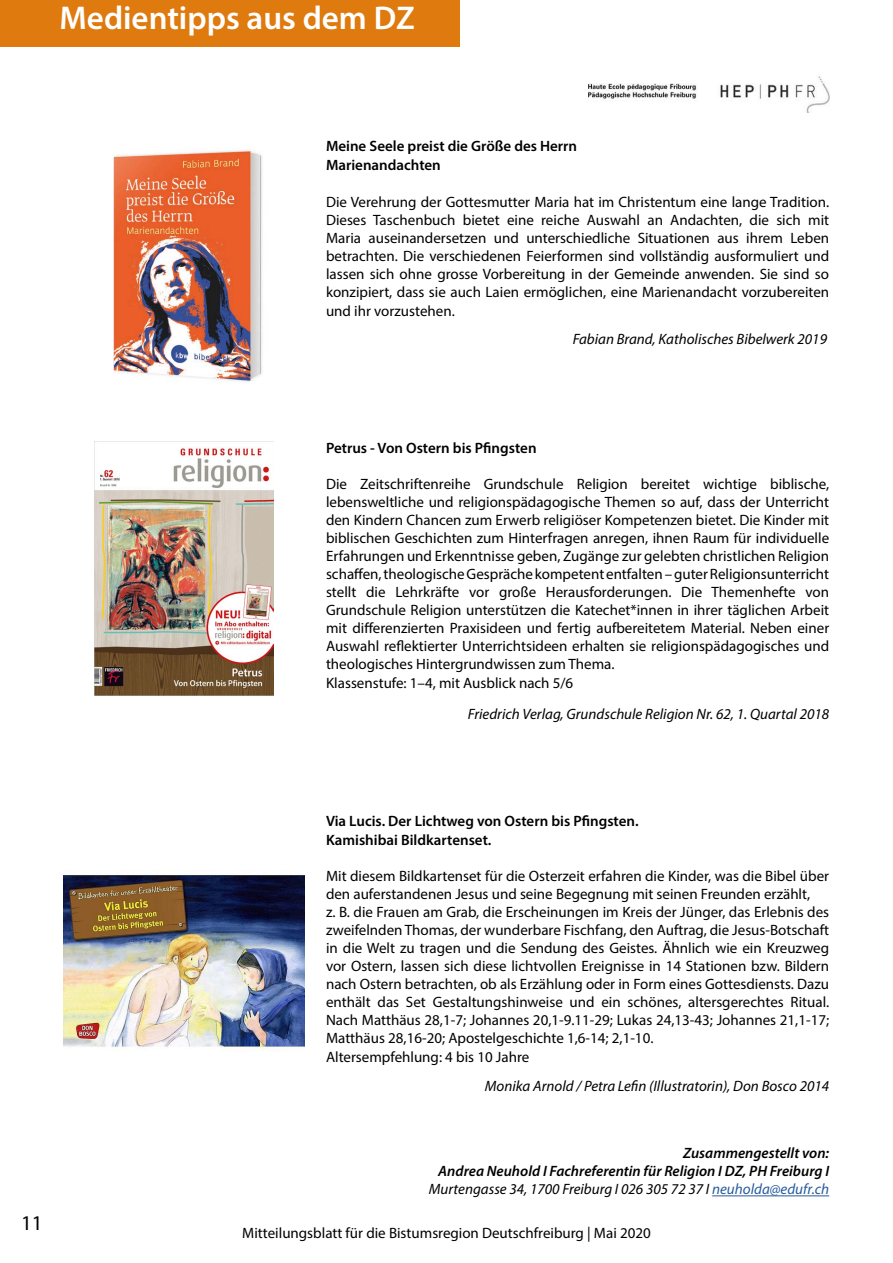
<style>
.page{position:relative;width:893px;height:1263px;background:#fff}
.page>*{position:absolute;margin:0;border:0;box-sizing:border-box;transform-origin:0 0}
.t1{font:600 33px "Myriad Pro";color:#fff}
.t2{font:21px "Myriad Pro";color:#000}
.t3{font:15px/18.1px "Myriad Pro";color:#000}
.t4{font:italic 15px "Myriad Pro";color:#000}
.t5{font:600 15px/18.9px "Myriad Pro";color:#000}
.t6{font:italic 600 15px/18px "Myriad Pro";color:#000;text-align:right}
.s1{font-weight:400}
.s2{font-weight:400;color:#275b9b}
</style>
<div class="page">
<div style="left:0;top:0;width:459px;height:47px;background:#df7a0e"></div>
<hr style="left:712px;top:1195px;width:117px;height:1px;background:#275b9b">
<img style="left:588px;top:76px;width:241px;height:36px">
<img style="left:114px;top:150px;width:148px;height:232px">
<img style="left:64px;top:875px;width:241px;height:176px">
<img style="left:95px;top:441px;width:179px;height:254px">
<h1 class="t1" style="left:60px;top:-3px;width:357px">Medientipps aus dem DZ</h1>
<h2 class="t2" style="left:21px;top:1210px;width:23px">11</h2>
<p class="t5" style="left:326px;top:136px;width:253px">Meine Seele preist die Größe des Herrn<br>Marienandachten</p>
<p class="t3" style="left:326px;top:193px;width:505px;text-align:justify">Die Verehrung der Gottesmutter Maria hat im Christentum eine lange Tradition.<br>Dieses Taschenbuch bietet eine reiche Auswahl an Andachten, die sich mit Maria auseinandersetzen und unterschiedliche Situationen aus ihrem Leben betrachten. Die verschiedenen Feierformen sind vollständig ausformuliert und lassen sich ohne grosse Vorbereitung in der Gemeinde anwenden. Sie sind so konzipiert, dass sie auch Laien ermöglichen, eine Marienandacht vorzubereiten und ihr vorzustehen.</p>
<p class="t4" style="left:573px;top:330px;width:256px">Fabian Brand, Katholisches Bibelwerk 2019</p>
<p class="t5" style="left:326px;top:438px;width:212px">Petrus - Von Ostern bis Pfingsten</p>
<p class="t3" style="left:326px;top:474px;width:505px">Die Zeitschriftenreihe Grundschule Religion bereitet wichtige biblische, lebensweltliche und religionspädagogische Themen so auf, dass der Unterricht den Kindern Chancen zum Erwerb religiöser Kompetenzen bietet. Die Kinder mit biblischen Geschichten zum Hinterfragen anregen, ihnen Raum für individuelle Erfahrungen und Erkenntnisse geben, Zugänge zur gelebten christlichen Religion schaffen, theologische Gespräche kompetent entfalten – guter Religionsunterricht stellt die Lehrkräfte vor große Herausforderungen. Die Themenhefte von Grundschule Religion unterstützen die Katechet*innen in ihrer täglichen Arbeit mit differenzierten Praxisideen und fertig aufbereitetem Material. Neben einer Auswahl reflektierter Unterrichtsideen erhalten sie religionspädagogisches und theologisches Hintergrundwissen zum Thema.<br>Klassenstufe: 1–4, mit Ausblick nach 5/6</p>
<p class="t4" style="left:468px;top:705px;width:363px">Friedrich Verlag, Grundschule Religion Nr. 62, 1. Quartal 2018</p>
<p class="t5" style="left:326px;top:811px;width:314px">Via Lucis. Der Lichtweg von Ostern bis Pfingsten.<br>Kamishibai Bildkartenset.</p>
<p class="t3" style="left:326px;top:867px;width:505px">Mit diesem Bildkartenset für die Osterzeit erfahren die Kinder, was die Bibel über den auferstandenen Jesus und seine Begegnung mit seinen Freunden erzählt,<br>z. B. die Frauen am Grab, die Erscheinungen im Kreis der Jünger, das Erlebnis des zweifelnden Thomas, der wunderbare Fischfang, den Auftrag, die Jesus-Botschaft in die Welt zu tragen und die Sendung des Geistes. Ähnlich wie ein Kreuzweg vor Ostern, lassen sich diese lichtvollen Ereignisse in 14 Stationen bzw. Bildern nach Ostern betrachten, ob als Erzählung oder in Form eines Gottesdiensts. Dazu enthält das Set Gestaltungshinweise und ein schönes, altersgerechtes Ritual.<br>Nach Matthäus 28,1-7; Johannes 20,1-9.11-29; Lukas 24,13-43; Johannes 21,1-17; Matthäus 28,16-20; Apostelgeschichte 1,6-14; 2,1-10.<br>Altersempfehlung: 4 bis 10 Jahre</p>
<p class="t4" style="left:485px;top:1077px;width:346px">Monika Arnold / Petra Lefin (Illustratorin), Don Bosco 2014</p>
<p class="t6" style="left:429px;top:1144px;width:402px">Zusammengestellt von:<br>Andrea Neuhold I Fachreferentin für Religion I DZ, PH Freiburg I<br><span class="s1">Murtengasse 34, 1700 Freiburg I 026 305 72 37 I</span> <span class="s2">neuholda@edufr.ch</span></p>
<p class="t3" style="left:242px;top:1224px;width:410px">Mitteilungsblatt für die Bistumsregion Deutschfreiburg | Mai 2020</p>
</div>
